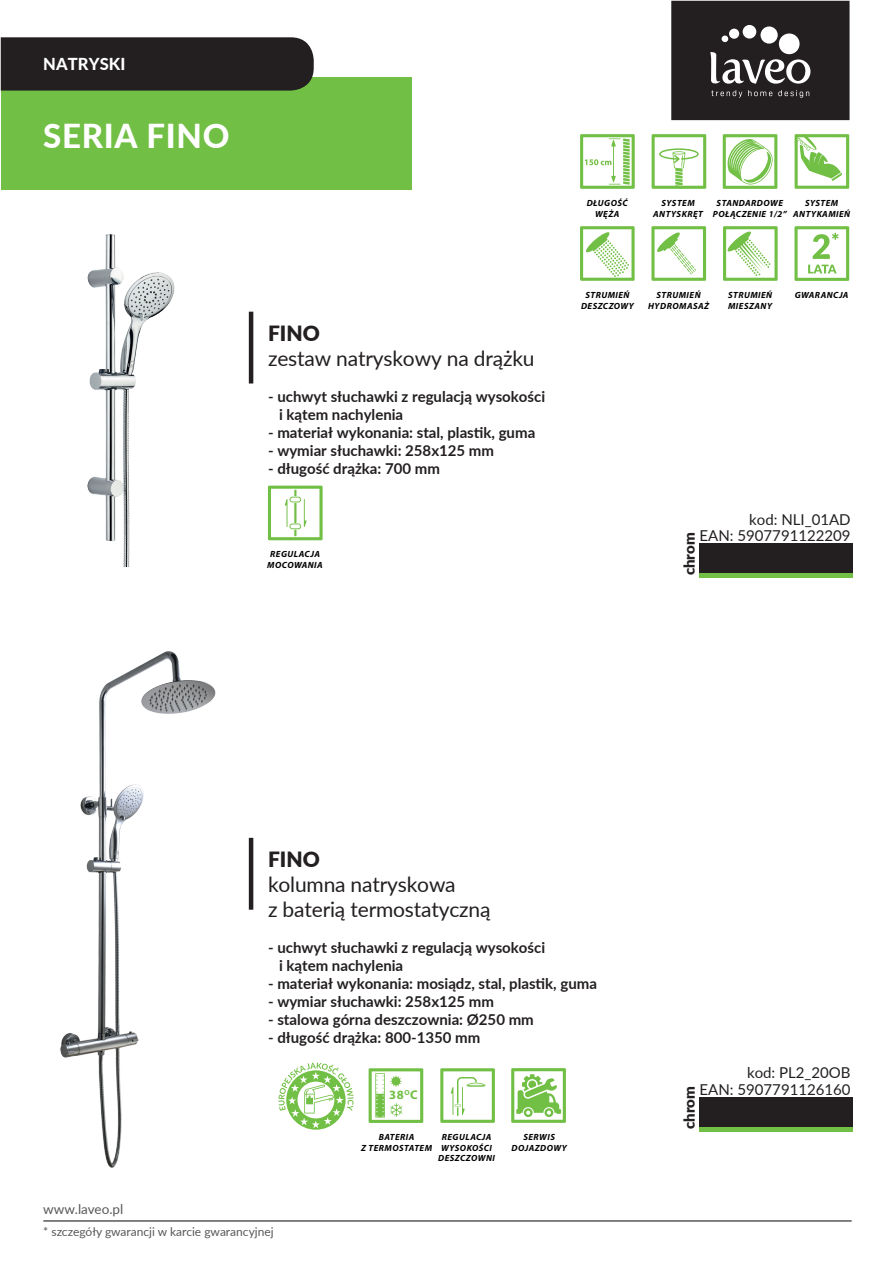
<style>
.page{position:relative;width:895px;height:1265px;background:#fff}
.page>*{position:absolute;margin:0;border:0;box-sizing:border-box;transform-origin:0 0}
.t1{font:800 33px "Lato";letter-spacing:.02em;color:#fff}
.t2{font:21px/25.2px "Lato";letter-spacing:-.01em;color:#231f20}
.t3{font:900 21px "Lato";color:#231f20}
.t4{font:800 16.5px "Lato";letter-spacing:.005em;color:#fff}
.t5{font:700 15px/18px "Lato";color:#231f20}
.t6{font:15px/16.5px "Lato";color:#231f20;text-align:right}
.t7{font:900 15px "Lato";color:#231f20}
.t8{font:13.5px "Lato";color:#57585a}
.t9{font:700 12.6px "Myriad Pro";color:#71bf44}
.t10{font:12px "Lato";color:#57585a}
.t11{font:italic 700 9px/10.8px "Myriad Pro";letter-spacing:.055em;color:#010101;text-align:center}
</style>
<div class="page">
<svg style="left:268px;top:485px;width:54px;height:55px"></svg>
<svg style="left:723px;top:226px;width:54px;height:55px"></svg>
<svg style="left:651px;top:226px;width:55px;height:55px"></svg>
<svg style="left:580px;top:226px;width:54px;height:55px"></svg>
<svg style="left:794px;top:134px;width:55px;height:55px"></svg>
<svg style="left:580px;top:134px;width:54px;height:55px"></svg>
<svg style="left:651px;top:134px;width:55px;height:55px"></svg>
<svg style="left:794px;top:226px;width:55px;height:55px"></svg>
<img style="left:87px;top:234px;width:167px;height:332px">
<img style="left:60px;top:651px;width:262px;height:516px">
<hr style="left:43px;top:1220px;width:808px;height:1px;background:#57585a">
<svg style="left:671px;top:1px;width:178px;height:119px;background:#383435"></svg>
<div style="left:1px;top:77px;width:410px;height:112px;background:#71bf44"></div>
<div style="left:1px;top:37px;width:313px;height:54px;background:#231f20"></div>
<svg style="left:278px;top:1062px;width:75px;height:67px"></svg>
<div style="left:699px;top:543px;width:153px;height:30px;background:#231f20"></div>
<hr style="left:699px;top:573px;width:153px;height:4px;background:#71bf44">
<div style="left:699px;top:1097px;width:153px;height:29px;background:#231f20"></div>
<div style="left:699px;top:1126px;width:153px;height:5px;background:#71bf44"></div>
<hr style="left:249px;top:837px;width:4px;height:72px;background:#231f20">
<hr style="left:249px;top:311px;width:4px;height:72px;background:#231f20">
<svg style="left:722px;top:134px;width:55px;height:55px"></svg>
<svg style="left:368px;top:1068px;width:55px;height:54px"></svg>
<svg style="left:440px;top:1068px;width:55px;height:54px"></svg>
<svg style="left:511px;top:1068px;width:55px;height:54px"></svg>
<p class="t4" style="left:43px;top:51px;width:84px">NATRYSKI</p>
<h1 class="t1" style="left:43px;top:112px;width:188px">SERIA FINO</h1>
<h2 class="t3" style="left:268px;top:317px;width:53px">FINO</h2>
<h2 class="t2" style="left:268px;top:345px;width:268px">zestaw natryskowy na drążku</h2>
<p class="t5" style="left:279px;top:387px;width:267px;text-indent:-11px">- uchwyt słuchawki z regulacją wysokości i kątem nachylenia</p>
<p class="t5" style="left:268px;top:423px;width:269px">- materiał wykonania: stal, plastik, guma</p>
<p class="t5" style="left:268px;top:441px;width:227px">- wymiar słuchawki: 258x125 mm</p>
<p class="t5" style="left:268px;top:459px;width:173px">- długość drążka: 700 mm</p>
<p class="t11" style="left:267px;top:548px;width:57px">REGULACJA<br>MOCOWANIA</p>
<p class="t11" style="left:586px;top:197px;width:43px">DŁUGOŚĆ<br>WĘŻA</p>
<p class="t11" style="left:653px;top:197px;width:51px">SYSTEM<br>ANTYSKRĘT</p>
<p class="t11" style="left:793px;top:197px;width:58px">SYSTEM<br>ANTYKAMIEŃ</p>
<p class="t11" style="left:712px;top:197px;width:76px">STANDARDOWE<br>POŁĄCZENIE 1/2”</p>
<p class="t11" style="left:581px;top:289px;width:54px">STRUMIEŃ<br>DESZCZOWY</p>
<p class="t11" style="left:648px;top:290px;width:62px">STRUMIEŃ<br>HYDROMASAŻ</p>
<p class="t11" style="left:728px;top:289px;width:46px;text-align:left">STRUMIEŃ<br>MIESZANY</p>
<p class="t11" style="left:794px;top:289px;width:55px">GWARANCJA</p>
<p class="t6" style="left:699px;top:510px;width:152px">kod: NLI_01AD<br>EAN: 5907791122209</p>
<p class="t7" style="left:678px;top:575px;width:45px;rotate:-90deg">chrom</p>
<h2 class="t3" style="left:268px;top:843px;width:53px">FINO</h2>
<h2 class="t2" style="left:268px;top:870px;width:224px">kolumna natryskowa<br>z baterią termostatyczną</h2>
<p class="t5" style="left:279px;top:938px;width:267px;text-indent:-11px">- uchwyt słuchawki z regulacją wysokości i kątem nachylenia</p>
<p class="t5" style="left:268px;top:974px;width:330px">- materiał wykonania: mosiądz, stal, plastik, guma</p>
<p class="t5" style="left:268px;top:992px;width:227px">- wymiar słuchawki: 258x125 mm</p>
<p class="t5" style="left:268px;top:1010px;width:267px">- stalowa górna deszczownia: Ø250 mm</p>
<p class="t5" style="left:268px;top:1028px;width:214px">- długość drążka: 800-1350 mm</p>
<p class="t9" style="left:389px;top:1086px;width:30px">38<sup>O</sup>C</p>
<p class="t11" style="left:438px;top:1131px;width:58px">REGULACJA<br>WYSOKOŚCI<br>DESZCZOWNI</p>
<p class="t11" style="left:511px;top:1131px;width:57px">SERWIS<br>DOJAZDOWY</p>
<p class="t11" style="left:361px;top:1131px;width:72px">BATERIA<br>Z TERMOSTATEM</p>
<p class="t6" style="left:699px;top:1064px;width:152px">kod: PL2_20OB<br>EAN: 5907791126160</p>
<p class="t7" style="left:678px;top:1128px;width:45px;rotate:-90deg">chrom</p>
<p class="t8" style="left:43px;top:1199px;width:81px">www.laveo.pl</p>
<p class="t10" style="left:43px;top:1223px;width:232px">* szczegóły gwarancji w karcie gwarancyjnej</p>
</div>
